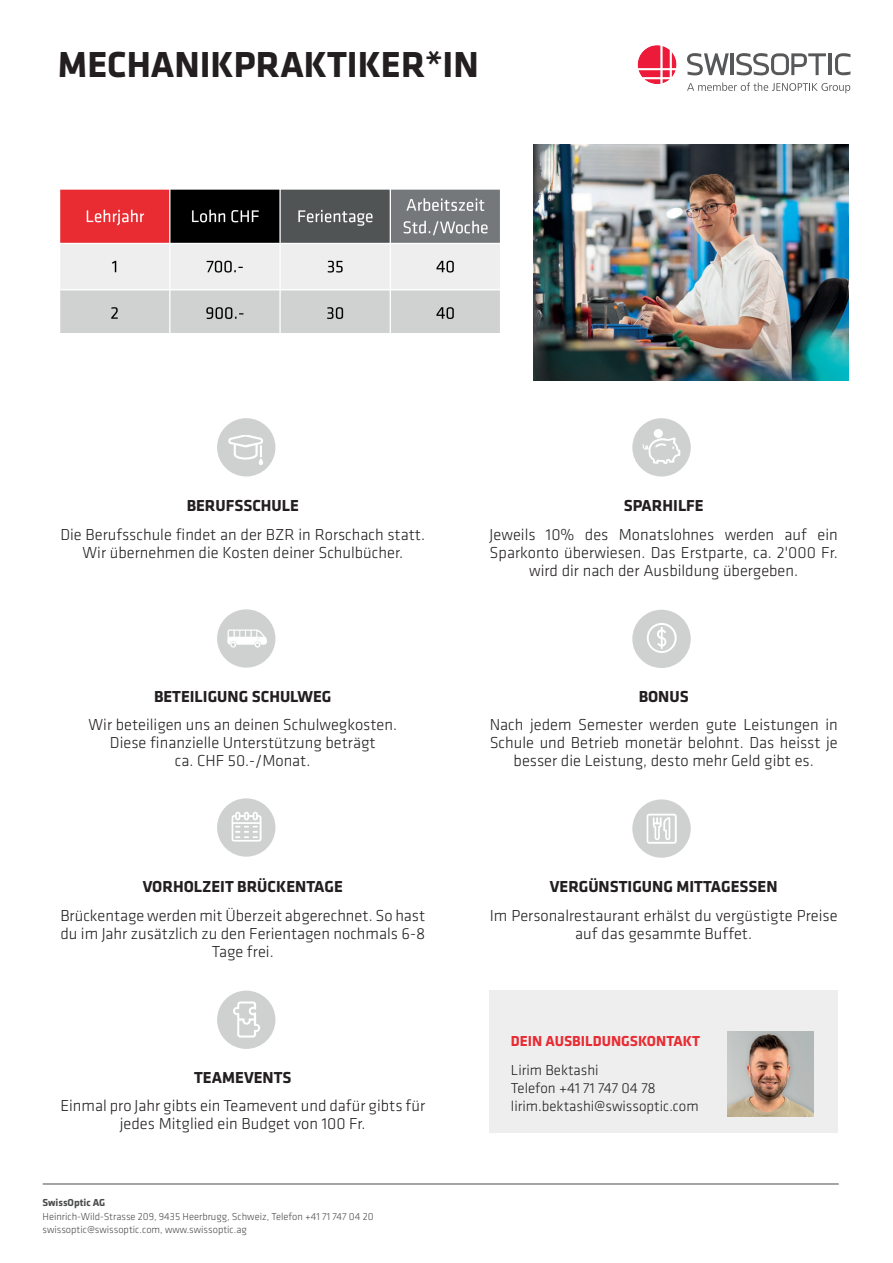
<style>
.page{position:relative;width:893px;height:1263px;background:#fff}
.page>*{position:absolute;margin:0;border:0;box-sizing:border-box;transform-origin:0 0}
.t1{font:700 37.5px "Klavika Basic";color:#231f20}
.t2{font:300 16.5px/18px "Klavika Basic";color:#231f20;text-align:center}
.t3{font:700 16.5px "Klavika Basic";color:#231f20}
.t4{font:300 15px/18px "Klavika Basic";color:#231f20}
.t5{font:700 15px "Klavika Basic";color:#e92b33}
.t6{font:300 10.5px/13.5px "Klavika Basic";color:#4b4c4d}
.t7{font:700 10.5px "Klavika Basic";color:#4b4c4d}
</style>
<div class="page">
<hr style="left:43px;top:1184px;width:796px;height:1px;background:#4b4c4d">
<svg style="left:638px;top:45px;width:38px;height:39px"></svg>
<hr style="left:661px;top:45px;width:1px;height:39px;background:#fff">
<hr style="left:670px;top:45px;width:2px;height:39px;background:#fff">
<hr style="left:638px;top:68px;width:39px;height:2px;background:#fff">
<hr style="left:638px;top:77px;width:39px;height:2px;background:#fff">
<svg style="left:687px;top:53px;width:42px;height:22px"></svg>
<hr style="left:731px;top:53px;width:3px;height:22px;background:#57585a">
<svg style="left:736px;top:53px;width:90px;height:22px"></svg>
<hr style="left:828px;top:53px;width:3px;height:22px;background:#57585a">
<svg style="left:835px;top:53px;width:15px;height:22px"></svg>
<svg style="left:687px;top:82px;width:163px;height:11px"></svg>
<div style="left:490px;top:990px;width:348px;height:143px;background:#edeeed"></div>
<div style="left:217px;top:418px;width:58px;height:58px;background:#cfd1d0;border-radius:50%"></div>
<svg style="left:228px;top:435px;width:35px;height:30px"></svg>
<div style="left:632px;top:418px;width:59px;height:58px;background:#cfd1d0;border-radius:50%"></div>
<div style="left:217px;top:609px;width:58px;height:59px;background:#cfd1d0;border-radius:50%"></div>
<div style="left:632px;top:610px;width:59px;height:58px;background:#cfd1d0;border-radius:50%"></div>
<div style="left:217px;top:798px;width:58px;height:59px;background:#cfd1d0;border-radius:50%"></div>
<div style="left:632px;top:799px;width:59px;height:59px;background:#cfd1d0;border-radius:50%"></div>
<div style="left:217px;top:990px;width:58px;height:59px;background:#cfd1d0;border-radius:50%"></div>
<svg style="left:642px;top:429px;width:38px;height:35px"></svg>
<svg style="left:647px;top:814px;width:30px;height:30px"></svg>
<svg style="left:647px;top:623px;width:30px;height:30px"></svg>
<svg style="left:233px;top:1001px;width:27px;height:36px"></svg>
<svg style="left:232px;top:812px;width:29px;height:29px"></svg>
<svg style="left:227px;top:629px;width:40px;height:18px"></svg>
<img style="left:727px;top:1032px;width:86px;height:84px">
<img style="left:60px;top:190px;width:440px;height:143px">
<img style="left:533px;top:145px;width:315px;height:235px">
<h1 class="t1" style="left:58px;top:38px;width:422px">MECHANIKPRAKTIKER*IN</h1>
<p class="t3" style="left:187px;top:494px;width:114px">BERUFSSCHULE</p>
<p class="t2" style="left:60px;top:525px;width:366px">Die Berufsschule findet an der BZR in Rorschach statt.<br>Wir übernehmen die Kosten deiner Schulbücher.</p>
<p class="t3" style="left:154px;top:684px;width:179px">BETEILIGUNG SCHULWEG</p>
<p class="t2" style="left:89px;top:716px;width:310px">Wir beteiligen uns an deinen Schulwegkosten.<br>Diese finanzielle Unterstützung beträgt<br>ca. CHF 50.-/Monat.</p>
<p class="t3" style="left:143px;top:875px;width:202px">VORHOLZEIT BRÜCKENTAGE</p>
<p class="t2" style="left:60px;top:906px;width:366px">Brückentage werden mit Überzeit abgerechnet. So hast du im Jahr zusätzlich zu den Ferientagen nochmals 6-8<br>Tage frei.</p>
<p class="t3" style="left:194px;top:1065px;width:99px">TEAMEVENTS</p>
<p class="t2" style="left:60px;top:1097px;width:366px">Einmal pro Jahr gibts ein Teamevent und dafür gibts für jedes Mitglied ein Budget von 100 Fr.</p>
<p class="t7" style="left:43px;top:1195px;width:64px">SwissOptic AG</p>
<p class="t6" style="left:43px;top:1209px;width:333px">Heinrich-Wild-Strasse 209, 9435 Heerbrugg, Schweiz, Telefon +41 71 747 04 20 swissoptic@swissoptic.com, www.swissoptic.ag</p>
<p class="t3" style="left:624px;top:494px;width:81px">SPARHILFE</p>
<p class="t2" style="left:490px;top:525px;width:350px">Jeweils 10% des Monatslohnes werden auf ein<br>Sparkonto überwiesen. Das Erstparte, ca. 2'000 Fr. wird dir nach der Ausbildung übergeben.</p>
<p class="t3" style="left:639px;top:684px;width:51px">BONUS</p>
<p class="t2" style="left:490px;top:716px;width:350px">Nach jedem Semester werden gute Leistungen in<br>Schule und Betrieb monetär belohnt. Das heisst je besser die Leistung, desto mehr Geld gibt es.</p>
<p class="t3" style="left:550px;top:875px;width:229px">VERGÜNSTIGUNG MITTAGESSEN</p>
<p class="t2" style="left:490px;top:906px;width:350px">Im Personalrestaurant erhälst du vergüstigte Preise auf das gesammte Buffet.</p>
<p class="t5" style="left:511px;top:1030px;width:191px">DEIN AUSBILDUNGSKONTAKT</p>
<p class="t4" style="left:511px;top:1061px;width:189px">Lirim Bektashi<br>Telefon +41 71 747 04 78 lirim.bektashi@swissoptic.com</p>
</div>
